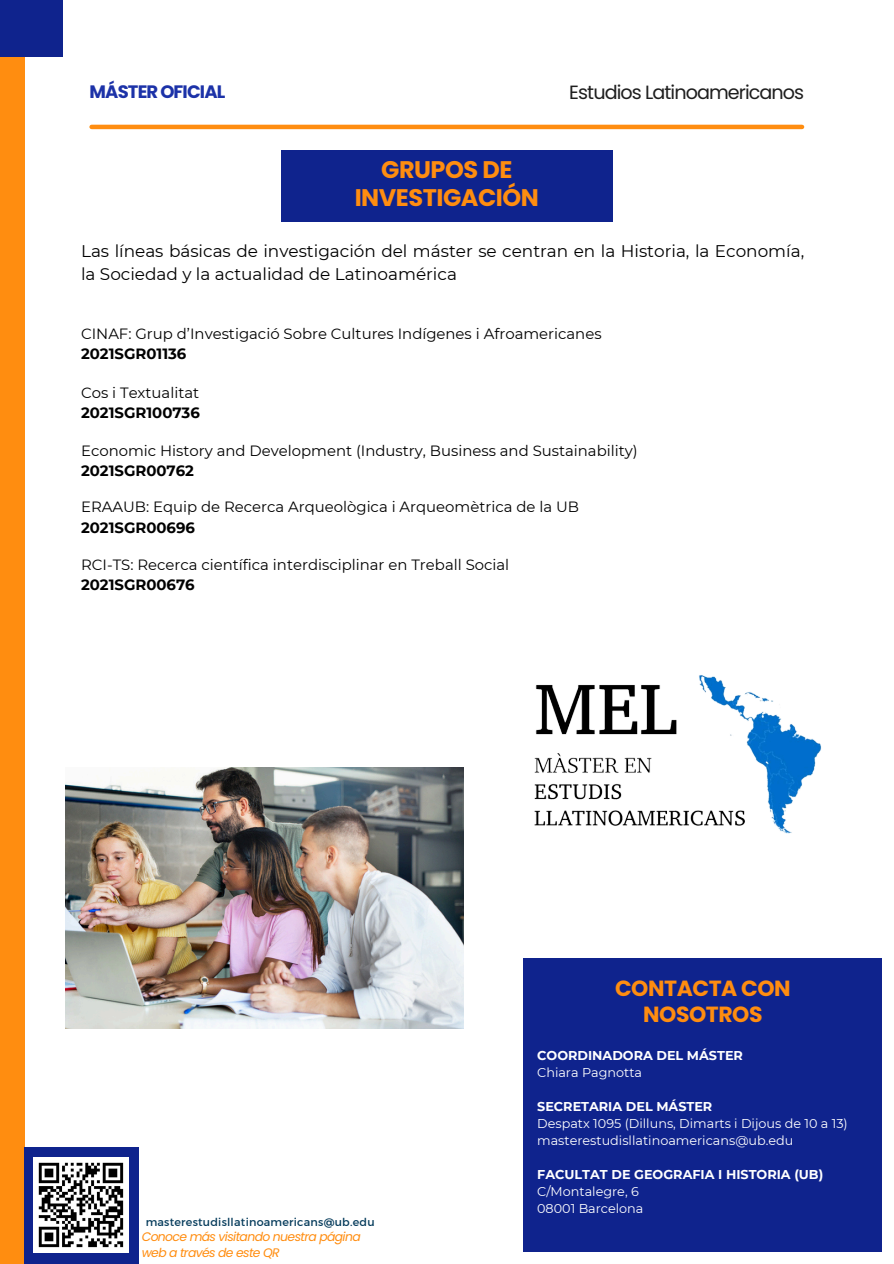
<style>
.page{position:relative;width:894px;height:1264px;background:#fff}
.page>*{position:absolute;margin:0;border:0;box-sizing:border-box;transform-origin:0 0}
.t1{font:700 24px/28.2px "Poppins";letter-spacing:-.02em;color:#ff8d10;text-align:center}
.t2{font:700 21.9px/25.7px "Poppins";letter-spacing:-.02em;color:#ff8d10;text-align:center}
.t3{font:19.2px "Poppins";letter-spacing:-.05em;color:#1e1e1e}
.t4{font:700 18px "Poppins";letter-spacing:-.05em;color:#1c32a8}
.t5{font:16.8px/22.5px "Montserrat";color:#000}
.t6{font:14.85px/20.2px "Montserrat";color:#000}
.t7{font:12.75px/17px "Montserrat";color:#fff}
.t8{font:700 12.75px/17px "Montserrat";color:#fff}
.t9{font:italic 12.3px/16.5px "Poppins";letter-spacing:-.05em;color:#ff8d10}
.t10{font:11.1px "Kief Montaser Regular";letter-spacing:.02em;color:#053b5b}
.s1{font-weight:700}
.s2{font-weight:400}
</style>
<div class="page">
<div style="left:0;top:0;width:24px;height:1263px;background:#ff8d10"></div>
<div style="left:0;top:0;width:63px;height:56px;background:#0f238d"></div>
<hr style="left:92px;top:125px;width:709px;height:4px;background:#ff8d10">
<div style="left:281px;top:150px;width:331px;height:72px;background:#0f238d"></div>
<div style="left:523px;top:958px;width:358px;height:294px;background:#0f238d"></div>
<div style="left:24px;top:1146px;width:114px;height:117px;background:#0f238d"></div>
<img style="left:34px;top:1157px;width:94px;height:95px">
<img style="left:65px;top:767px;width:399px;height:261px">
<img style="left:534px;top:675px;width:288px;height:159px">
<h2 class="t4" style="left:90px;top:79px;width:137px">MÁSTER OFICIAL</h2>
<p class="t3" style="left:569px;top:79px;width:236px">Estudios Latinoamericanos</p>
<h5 class="t1" style="left:354px;top:155px;width:186px">GRUPOS DE<br>INVESTIGACIÓN</h5>
<h6 class="t5" style="left:81px;top:240px;width:724px">Las líneas básicas de investigación del máster se centran en la Historia, la Economía, la Sociedad y la actualidad de Latinoamérica</h6>
<h1 class="t6" style="left:81px;top:323px;width:522px">CINAF: Grup d’Investigació Sobre Cultures Indígenes i Afroamericanes<br><span class="s1">2021SGR01136</span></h1>
<h4 class="t6" style="left:81px;top:382px;width:120px">Cos i Textualitat<br><span class="s1">2021SGR100736</span></h4>
<h5 class="t6" style="left:81px;top:440px;width:558px">Economic History and Development (Industry, Business and Sustainability)<br><span class="s1">2021SGR00762</span></h5>
<h5 class="t6" style="left:81px;top:497px;width:499px">ERAAUB: Equip de Recerca Arqueològica i Arqueomètrica de la UB<br><span class="s1">2021SGR00696</span></h5>
<h5 class="t6" style="left:81px;top:554px;width:429px">RCI-TS: Recerca científica interdisciplinar en Treball Social<br><span class="s1">2021SGR00676</span></h5>
<h6 class="t10" style="left:146px;top:1215px;width:230px">masterestudisllatinoamericans@ub.edu</h6>
<h6 class="t9" style="left:142px;top:1228px;width:220px">Conoce más visitando nuestra página web a través de este QR</h6>
<h5 class="t2" style="left:615px;top:975px;width:177px">CONTACTA CON<br>NOSOTROS</h5>
<p class="t8" style="left:537px;top:1046px;width:207px">COORDINADORA DEL MÁSTER<br><span class="s2">Chiara Pagnotta</span></p>
<p class="t7" style="left:537px;top:1097px;width:312px"><span class="s1">SECRETARIA DEL MÁSTER<br></span>Despatx 1095 (Dilluns, Dimarts i Dijous de 10 a 13) masterestudisllatinoamericans@ub.edu</p>
<h1 class="t8" style="left:537px;top:1165px;width:287px">FACULTAT DE GEOGRAFIA I HISTORIA (UB)<br><span class="s2">C/Montalegre, 6<br>08001 Barcelona</span></h1>
</div>
